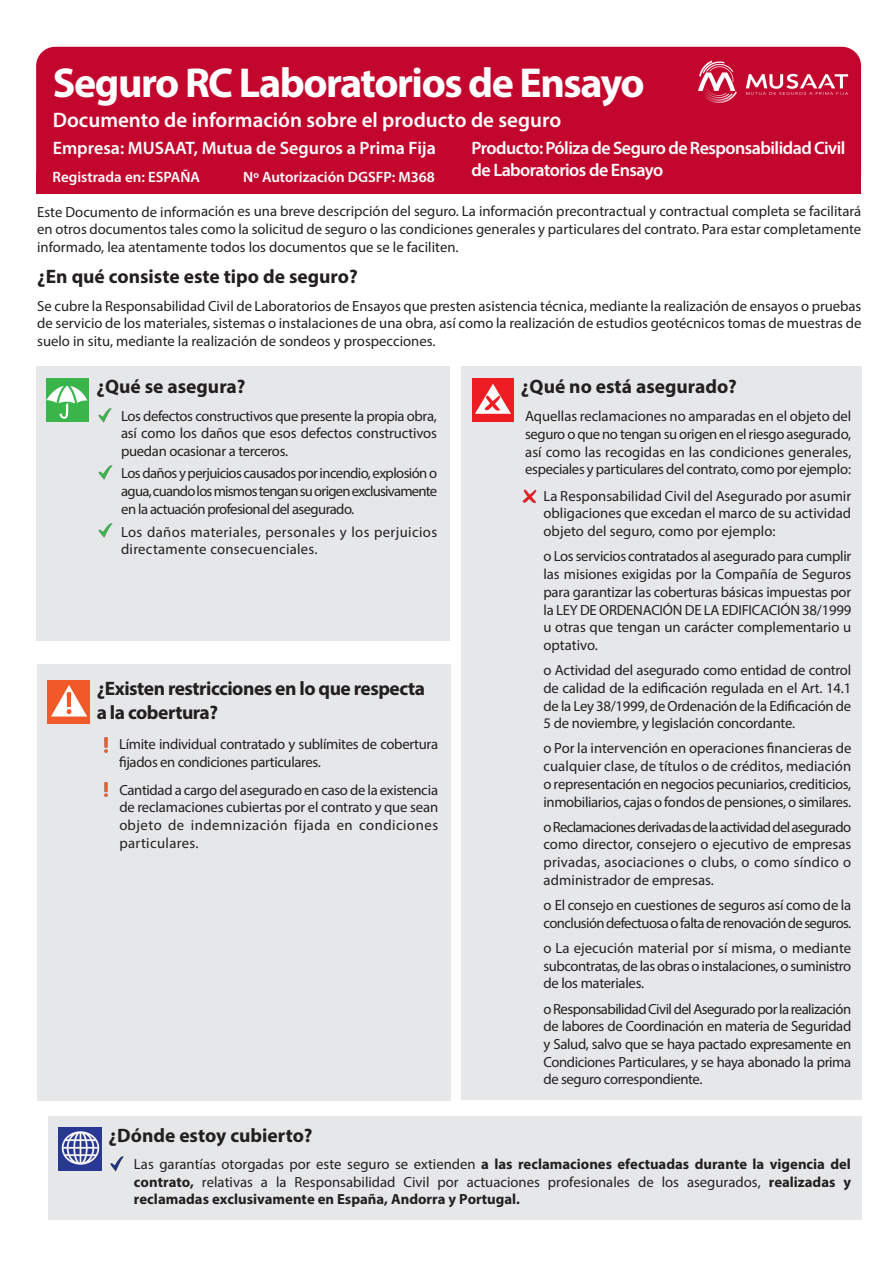
<style>
.page{position:relative;width:893px;height:1263px;background:#fff}
.page>*{position:absolute;margin:0;border:0;box-sizing:border-box;transform-origin:0 0}
.t1{font:700 42px "Myriad Pro";letter-spacing:-.035em;color:#fff}
.t2{font:600 21px "Myriad Pro";color:#fff}
.t3{font:700 19.5px "Myriad Pro";color:#231f20}
.t4{font:700 19.5px/24px "Myriad Pro";letter-spacing:-.025em;color:#231f20}
.t5{font:600 18px/21.6px "Myriad Pro";letter-spacing:-.03em;color:#fff}
.t6{font:600 18px "Myriad Pro";color:#fff}
.t7{font:600 15px "Myriad Pro";color:#fff}
.t8{font:14.7px/17.7px "Myriad Pro";letter-spacing:-.015em;color:#231f20;text-align:justify}
.t9{font:14.7px/17.7px "Myriad Pro";letter-spacing:-.04em;color:#231f20}
.t10{font:14.7px/17.7px "Myriad Pro";letter-spacing:.025em;color:#231f20}
.s1{font-weight:700}
</style>
<div class="page">
<div style="left:36px;top:47px;width:825px;height:146px;background:#c3062d;border-radius:19px"></div>
<div style="left:461px;top:366px;width:400px;height:734px;background:#e6e7e9"></div>
<div style="left:36px;top:366px;width:414px;height:275px;background:#e6e7e9"></div>
<img style="left:46px;top:378px;width:42px;height:44px">
<img style="left:472px;top:378px;width:42px;height:44px">
<img style="left:98px;top:408px;width:14px;height:15px">
<img style="left:98px;top:523px;width:15px;height:15px">
<img style="left:698px;top:58px;width:164px;height:49px">
<div style="left:48px;top:1116px;width:813px;height:104px;background:#e6e7e9"></div>
<img style="left:58px;top:1127px;width:44px;height:43px">
<img style="left:110px;top:1156px;width:14px;height:16px">
<div style="left:37px;top:664px;width:413px;height:436px;background:#e6e7e9"></div>
<img style="left:48px;top:680px;width:42px;height:44px">
<img style="left:104px;top:782px;width:4px;height:15px">
<img style="left:522px;top:489px;width:15px;height:14px">
<img style="left:104px;top:738px;width:4px;height:14px">
<img style="left:98px;top:465px;width:15px;height:15px">
<h1 class="t1" style="left:53px;top:68px;width:593px">Seguro RC Laboratorios de Ensayo</h1>
<h2 class="t2" style="left:53px;top:112px;width:510px">Documento de información sobre el producto de seguro</h2>
<p class="t6" style="left:53px;top:141px;width:385px">Empresa: MUSAAT, Mutua de Seguros a Prima Fija</p>
<p class="t5" style="left:471px;top:139px;width:376px">Producto: Póliza de Seguro de Responsabilidad Civil de Laboratorios de Ensayo</p>
<p class="t7" style="left:53px;top:171px;width:149px">Registrada en: ESPAÑA</p>
<p class="t7" style="left:243px;top:171px;width:193px">Nº Autorización DGSFP: M368</p>
<p class="t8" style="left:37px;top:204px;width:826px">Este Documento de información es una breve descripción del seguro. La información precontractual y contractual completa se facilitará en otros documentos tales como la solicitud de seguro o las condiciones generales y particulares del contrato. Para estar completamente informado, lea atentamente todos los documentos que se le faciliten.</p>
<h3 class="t3" style="left:37px;top:269px;width:322px">¿En qué consiste este tipo de seguro?</h3>
<p class="t8" style="left:37px;top:298px;width:826px">Se cubre la Responsabilidad Civil de Laboratorios de Ensayos que presten asistencia técnica, mediante la realización de ensayos o pruebas de servicio de los materiales, sistemas o instalaciones de una obra, así como la realización de estudios geotécnicos tomas de muestras de suelo in situ, mediante la realización de sondeos y prospecciones.</p>
<h3 class="t3" style="left:96px;top:379px;width:151px">¿Qué se asegura?</h3>
<h3 class="t3" style="left:521px;top:379px;width:218px">¿Qué no está asegurado?</h3>
<p class="t8" style="left:121px;top:408px;width:317px">Los defectos constructivos que presente la propia obra, así como los daños que esos defectos constructivos puedan ocasionar a terceros.</p>
<p class="t8" style="left:121px;top:466px;width:317px">Los daños y perjuicios causados por incendio, explosión o agua, cuando los mismos tengan su origen exclusivamente en la actuación profesional del asegurado.</p>
<p class="t10" style="left:121px;top:524px;width:318px">Los daños materiales, personales y los perjuicios directamente consecuenciales.</p>
<h3 class="t4" style="left:97px;top:678px;width:330px">¿Existen restricciones en lo que respecta a la cobertura?</h3>
<p class="t8" style="left:119px;top:737px;width:320px">Límite individual contratado y sublímites de cobertura fijados en condiciones particulares.</p>
<p class="t8" style="left:119px;top:782px;width:320px">Cantidad a cargo del asegurado en caso de la existencia de reclamaciones cubiertas por el contrato y que sean objeto de indemnización fijada en condiciones particulares.</p>
<h3 class="t3" style="left:109px;top:1128px;width:206px">¿Dónde estoy cubierto?</h3>
<p class="t8" style="left:525px;top:409px;width:328px">Aquellas reclamaciones no amparadas en el objeto del seguro o que no tengan su origen en el riesgo asegurado, así como las recogidas en las condiciones generales, especiales y particulares del contrato, como por ejemplo:</p>
<p class="t8" style="left:543px;top:488px;width:309px">La Responsabilidad Civil del Asegurado por asumir obligaciones que excedan el marco de su actividad objeto del seguro, como por ejemplo:</p>
<p class="t8" style="left:543px;top:549px;width:309px">o Los servicios contratados al asegurado para cumplir las misiones exigidas por la Compañía de Seguros para garantizar las coberturas básicas impuestas por la LEY DE ORDENACIÓN DE LA EDIFICACIÓN 38/1999 u otras que tengan un carácter complementario u optativo.</p>
<p class="t8" style="left:543px;top:662px;width:309px">o Actividad del asegurado como entidad de control de calidad de la edificación regulada en el Art. 14.1 de la Ley 38/1999, de Ordenación de la Edificación de 5 de noviembre, y legislación concordante.</p>
<p class="t8" style="left:543px;top:741px;width:309px">o Por la intervención en operaciones financieras de cualquier clase, de títulos o de créditos, mediación o representación en negocios pecuniarios, crediticios, inmobiliarios, cajas o fondos de pensiones, o similares.</p>
<p class="t8" style="left:543px;top:819px;width:309px">o Reclamaciones derivadas de la actividad del asegurado como director, consejero o ejecutivo de empresas privadas, asociaciones o clubs, o como síndico o administrador de empresas.</p>
<p class="t9" style="left:543px;top:897px;width:309px">o El consejo en cuestiones de seguros así como de la conclusión defectuosa o falta de renovación de seguros.</p>
<p class="t8" style="left:543px;top:940px;width:309px">o La ejecución material por sí misma, o mediante subcontratas, de las obras o instalaciones, o suministro de los materiales.</p>
<p class="t8" style="left:543px;top:1001px;width:309px">o Responsabilidad Civil del Asegurado por la realización de labores de Coordinación en materia de Seguridad y Salud, salvo que se haya pactado expresamente en Condiciones Particulares, y se haya abonado la prima de seguro correspondiente.</p>
<p class="t8" style="left:134px;top:1157px;width:718px">Las garantías otorgadas por este seguro se extienden <span class="s1">a las reclamaciones efectuadas durante la vigencia del contrato,</span> relativas a la Responsabilidad Civil por actuaciones profesionales de los asegurados, <span class="s1">realizadas y reclamadas exclusivamente en España, Andorra y Portugal.</span></p>
</div>
